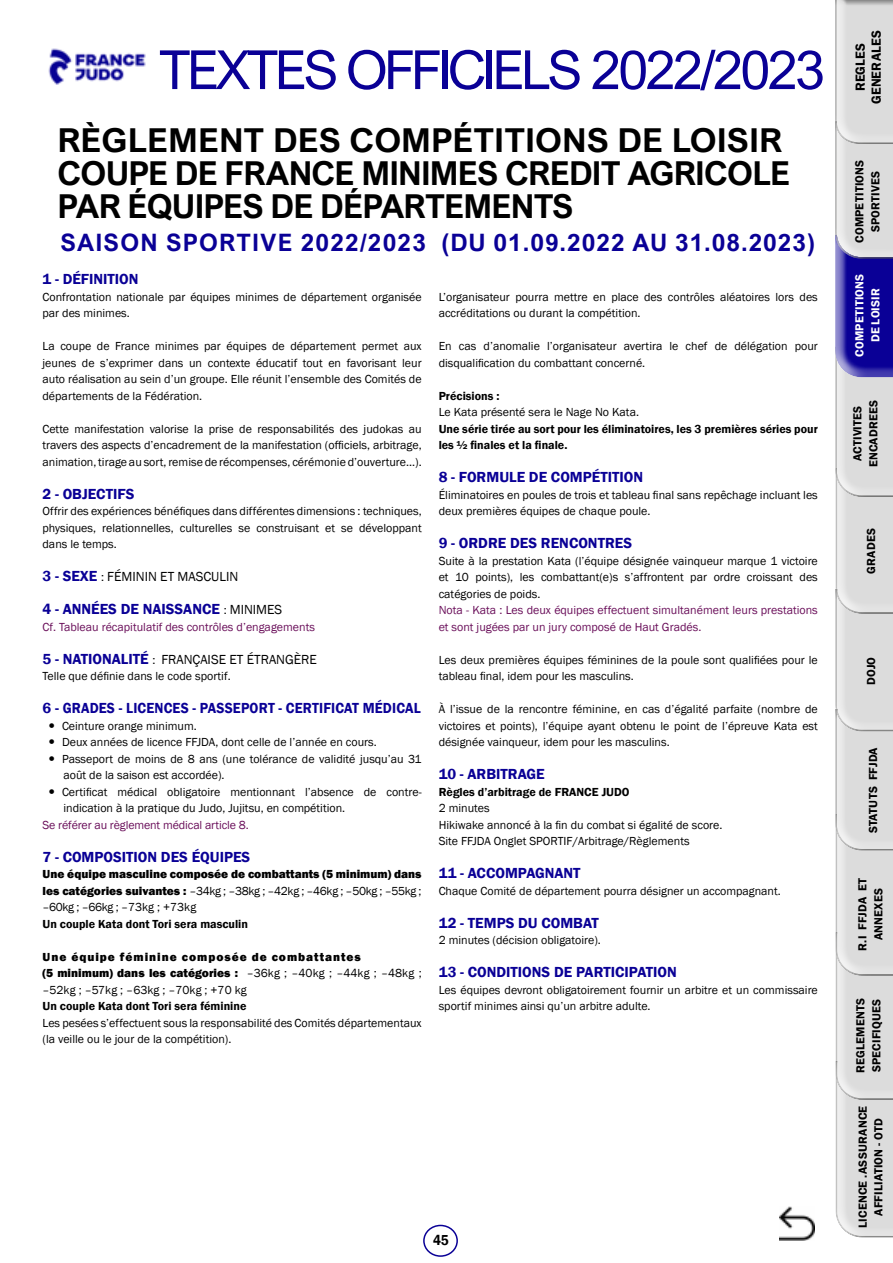
<style>
.page{position:relative;width:893px;height:1263px;background:#fff}
.page>*{position:absolute;margin:0;border:0;box-sizing:border-box;transform-origin:0 0}
.t1{font:54px "Arial Nova";letter-spacing:-.07em;color:#0a0096}
.t2{font:700 33px/33px "Arial Nova";letter-spacing:-.025em;color:#000;scale:1.04 1}
.t3{font:700 24px "Arial Nova";letter-spacing:.05em;color:#0a0096}
.t4{font:600 15px "Franklin Gothic";color:#0a0096}
.t5{font:600 14.85px "Franklin Gothic";color:#000;scale:.91 1}
.t6{font:13.5px "Franklin Gothic";color:#000}
.t7{font:600 13.5px/15.9px "Franklin Gothic";letter-spacing:.015em;color:#000;text-align:center}
.t8{font:12px/16.5px "Franklin Gothic";color:#000}
.t9{font:600 12px/15.9px "Franklin Gothic";color:#000}
.t10{font:12px/16.5px "Franklin Gothic";color:#6a0f5a}
.t11{font:800 12px/16.5px "Franklin Gothic";color:#000;text-align:justify}
.t12{font:800 12px/16.5px "Franklin Gothic";letter-spacing:.08em;color:#000}
.t13{font:600 12px/15.9px "Franklin Gothic";letter-spacing:.02em;color:#000;text-align:center}
.t14{font:600 12px/15.9px "Franklin Gothic";letter-spacing:.015em;color:#fff;text-align:center}
.s1{font-weight:600;font-size:15px;color:#0a0096}
.s2{font-size:12px}
.s3{font-weight:400;font-size:12px;color:#000}
.s4{font-weight:400;font-size:13.5px;color:#000}
.s5{font-weight:400}
</style>
<div class="page">
<div style="left:423px;top:1225px;width:35px;height:32px;border:2px solid #0a0096;border-radius:50%"></div>
<img style="left:48px;top:48px;width:98px;height:37px">
<svg style="left:835px;top:155px;width:58px;height:1082px;background:#c8c7d6"></svg>
<div style="left:825px;top:0;width:68px;height:155px;background:#fff;opacity:.75"></div>
<div style="left:828px;top:0;width:65px;height:153px;background:#000;opacity:.75"></div>
<img style="left:780px;top:1206px;width:34px;height:34px">
<h1 class="t1" style="left:159px;top:39px;width:668px">TEXTES OFFICIELS 2022/2023</h1>
<h2 class="t2" style="left:58px;top:124px;width:706px">RÈGLEMENT DES COMPÉTITIONS DE LOISIR<br>COUPE DE FRANCE MINIMES CREDIT AGRICOLE<br>PAR ÉQUIPES DE DÉPARTEMENTS</h2>
<h3 class="t3" style="left:61px;top:229px;width:756px">SAISON SPORTIVE 2022/2023 (DU 01.09.2022 AU 31.08.2023)</h3>
<p class="t4" style="left:43px;top:270px;width:98px">1 - DÉFINITION</p>
<p class="t8" style="left:43px;top:289px;width:381px">Confrontation nationale par équipes minimes de département organisée par des minimes.</p>
<p class="t8" style="left:43px;top:338px;width:381px;text-align:justify">La coupe de France minimes par équipes de département permet aux jeunes de s’exprimer dans un contexte éducatif tout en favorisant leur auto réalisation au sein d’un groupe. Elle réunit l’ensemble des Comités de départements de la Fédération.</p>
<p class="t8" style="left:43px;top:421px;width:381px;text-align:justify">Cette manifestation valorise la prise de responsabilités des judokas au travers des aspects d’encadrement de la manifestation (officiels, arbitrage, animation, tirage au sort, remise de récompenses, cérémonie d’ouverture...).</p>
<p class="t4" style="left:43px;top:484px;width:93px">2 - OBJECTIFS</p>
<p class="t8" style="left:43px;top:503px;width:381px;text-align:justify">Offrir des expériences bénéfiques dans différentes dimensions : techniques, physiques, relationnelles, culturelles se construisant et se développant dans le temps.</p>
<p class="t6" style="left:43px;top:568px;width:197px"><span class="s1">3 - SEXE</span> <span class="s2">:</span> FÉMININ ET MASCULIN</p>
<p class="t4" style="left:43px;top:600px;width:241px">4 - ANNÉES DE NAISSANCE <span class="s3">:</span> <span class="s4">MINIMES</span></p>
<p class="t10" style="left:43px;top:619px;width:274px">Cf. Tableau récapitulatif des contrôles d’engagements</p>
<p class="t6" style="left:43px;top:651px;width:276px"><span class="s1">5 - NATIONALITÉ</span> <span class="s2">:</span> FRANÇAISE ET ÉTRANGÈRE</p>
<p class="t8" style="left:43px;top:668px;width:190px">Telle que définie dans le code sportif.</p>
<p class="t4" style="left:43px;top:699px;width:380px">6 - GRADES - LICENCES - PASSEPORT - CERTIFICAT MÉDICAL</p>
<p class="t8" style="left:62px;top:718px;width:361px">Ceinture orange minimum.<br>Deux années de licence FFJDA, dont celle de l’année en cours.<br>Passeport de moins de 8 ans (une tolérance de validité jusqu’au 31 août de la saison est accordée).<br>Certificat médical obligatoire mentionnant l’absence de contre&shy;indication à la pratique du Judo, Jujitsu, en compétition.</p>
<p class="t10" style="left:43px;top:817px;width:208px">Se référer au règlement médical article 8.</p>
<p class="t4" style="left:43px;top:847px;width:209px">7 - COMPOSITION DES ÉQUIPES</p>
<p class="t11" style="left:43px;top:866px;width:381px">Une équipe masculine composée de combattants (5 minimum) dans les catégories suivantes : <span class="s5">–34kg ; –38kg ; –42kg ; –46kg ; –50kg ; –55kg ; –60kg ; –66kg ; –73kg ; +73kg</span></p>
<p class="t9" style="left:43px;top:916px;width:207px">Un couple Kata dont Tori sera masculin</p>
<p class="t12" style="left:43px;top:948px;width:381px">Une équipe féminine composée de combattantes<br>(5 minimum) dans les catégories : <span class="s5">–36kg ; –40kg ; –44kg ; –48kg ; –52kg ; –57kg ; –63kg ; –70kg ; +70 kg</span></p>
<p class="t9" style="left:43px;top:998px;width:205px">Un couple Kata dont Tori sera féminine</p>
<p class="t8" style="left:43px;top:1015px;width:381px">Les pesées s’effectuent sous la responsabilité des Comités départementaux (la veille ou le jour de la compétition).</p>
<p class="t8" style="left:439px;top:289px;width:381px">L’organisateur pourra mettre en place des contrôles aléatoires lors des accréditations ou durant la compétition.</p>
<p class="t8" style="left:439px;top:338px;width:381px">En cas d’anomalie l’organisateur avertira le chef de délégation pour disqualification du combattant concerné.</p>
<p class="t9" style="left:439px;top:388px;width:62px">Précisions :</p>
<p class="t8" style="left:439px;top:404px;width:202px">Le Kata présenté sera le Nage No Kata.</p>
<p class="t9" style="left:439px;top:420px;width:381px;line-height:16.5px">Une série tirée au sort pour les éliminatoires, les 3 premières séries pour les ½ finales et la finale.</p>
<p class="t4" style="left:439px;top:468px;width:206px">8 - FORMULE DE COMPÉTITION</p>
<p class="t8" style="left:439px;top:487px;width:381px">Éliminatoires en poules de trois et tableau final sans repêchage incluant les deux premières équipes de chaque poule.</p>
<p class="t4" style="left:439px;top:534px;width:195px">9 - ORDRE DES RENCONTRES</p>
<p class="t8" style="left:439px;top:553px;width:381px;text-align:justify">Suite à la prestation Kata (l’équipe désignée vainqueur marque 1 victoire et 10 points), les combattant(e)s s’affrontent par ordre croissant des catégories de poids.</p>
<p class="t10" style="left:439px;top:602px;width:381px">Nota - Kata : Les deux équipes effectuent simultanément leurs prestations et sont jugées par un jury composé de Haut Gradés.</p>
<p class="t8" style="left:439px;top:652px;width:381px">Les deux premières équipes féminines de la poule sont qualifiées pour le tableau final, idem pour les masculins.</p>
<p class="t8" style="left:439px;top:701px;width:381px;text-align:justify">À l’issue de la rencontre féminine, en cas d’égalité parfaite (nombre de victoires et points), l’équipe ayant obtenu le point de l’épreuve Kata est désignée vainqueur, idem pour les masculins.</p>
<p class="t4" style="left:439px;top:765px;width:108px">10 - ARBITRAGE</p>
<p class="t9" style="left:439px;top:784px;width:192px">Règles d’arbitrage de FRANCE JUDO</p>
<p class="t8" style="left:439px;top:800px;width:285px">2 minutes<br>Hikiwake annoncé à la fin du combat si égalité de score.<br>Site FFJDA Onglet SPORTIF/Arbitrage/Règlements</p>
<p class="t4" style="left:439px;top:864px;width:143px">11 - ACCOMPAGNANT</p>
<p class="t8" style="left:439px;top:883px;width:344px">Chaque Comité de département pourra désigner un accompagnant.</p>
<p class="t4" style="left:439px;top:913px;width:162px">12 - TEMPS DU COMBAT</p>
<p class="t8" style="left:439px;top:932px;width:164px">2 minutes (décision obligatoire).</p>
<p class="t4" style="left:439px;top:963px;width:240px">13 - CONDITIONS DE PARTICIPATION</p>
<p class="t8" style="left:439px;top:982px;width:381px">Les équipes devront obligatoirement fournir un arbitre et un commissaire sportif minimes ainsi qu’un arbitre adulte.</p>
<p class="t5" style="left:433px;top:1231px;width:19px">45</p>
<p class="t7" style="left:852px;top:104px;width:76px;rotate:-90deg">REGLES<br>GENERALES</p>
<p class="t13" style="left:852px;top:243px;width:85px;rotate:-90deg">COMPETITIONS<br>SPORTIVES</p>
<p class="t14" style="left:852px;top:357px;width:85px;rotate:-90deg">COMPETITIONS<br>DE LOISIR</p>
<p class="t13" style="left:850px;top:467px;width:69px;rotate:-90deg">ACTIVITES<br>ENCADREES</p>
<p class="t9" style="left:863px;top:574px;width:47px;rotate:-90deg">GRADES</p>
<p class="t9" style="left:863px;top:685px;width:30px;rotate:-90deg">DOJO</p>
<p class="t9" style="left:865px;top:833px;width:88px;rotate:-90deg">STATUTS FFJDA</p>
<p class="t9" style="left:855px;top:951px;width:74px;text-align:center;rotate:-90deg">R.I FFJDA ET<br>ANNEXES</p>
<p class="t9" style="left:853px;top:1073px;width:77px;rotate:-90deg">REGLEMENTS<br>SPECIFIQUES</p>
<p class="t9" style="left:855px;top:1228px;width:124px;text-align:center;rotate:-90deg">LICENCE .ASSURANCE<br>AFFILIATION - OTD</p>
</div>
